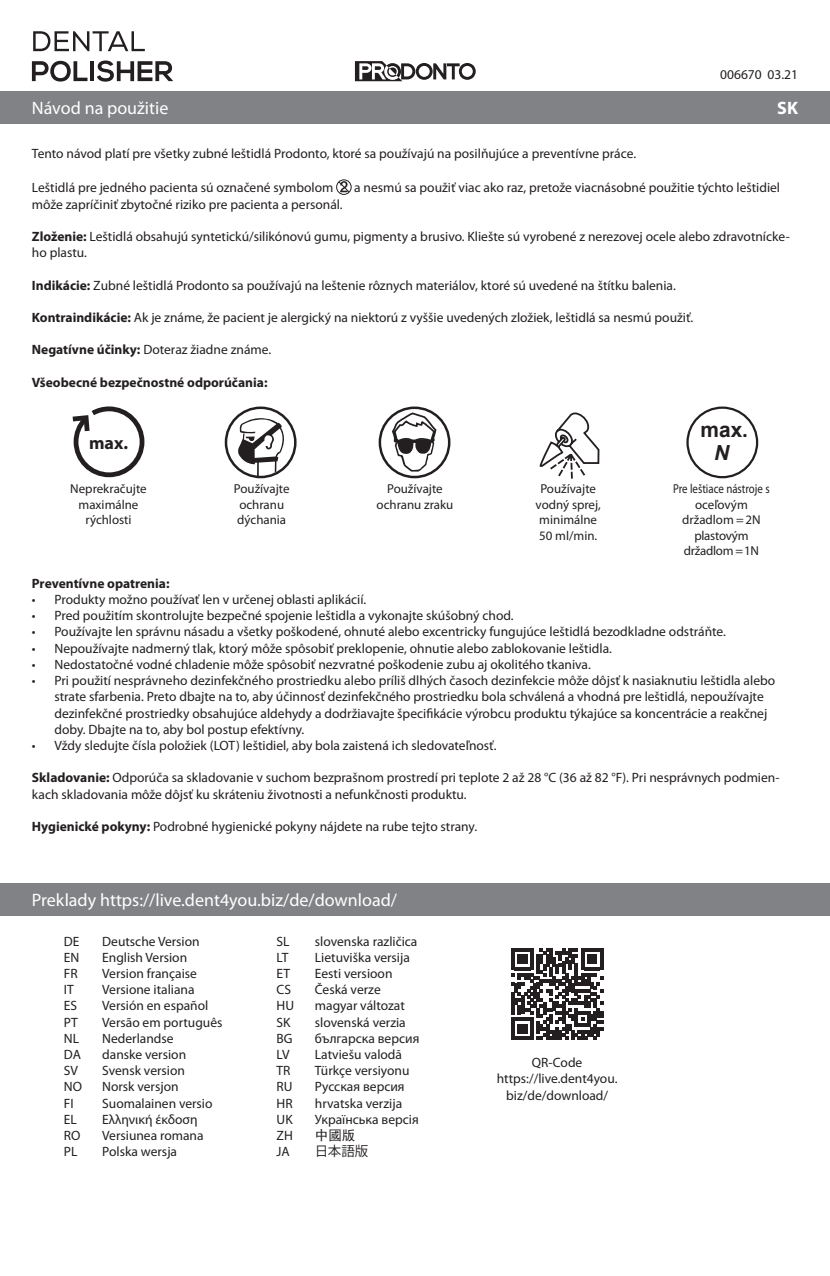
<style>
.page{position:relative;width:830px;height:1276px;background:#fff}
.page>*{position:absolute;margin:0;border:0;box-sizing:border-box;transform-origin:0 0}
.t1{font:700 20.93px "Arial";color:#231f20}
.t2{font:italic 700 20.93px "Arial";color:#231f20}
.t3{font:18px "Myriad Pro";color:#fff}
.t4{font:700 18px "Myriad Pro";color:#231f20}
.t5{font:700 18px "Myriad Pro";color:#fff}
.t6{font:13.5px/16.2px "Myriad Pro";color:#231f20}
.t7{font:700 13.5px "Myriad Pro";color:#231f20}
.t8{font:13.5px "Koz Go Pr 6 N";color:#231f20}
.t9{font:13.5px "Sim Hei";color:#231f20}
.t10{font:13.05px/15.5px "Myriad Pro";color:#231f20;text-align:center}
.t11{font:13.05px/15.5px "Myriad Pro";color:#231f20;text-align:center;scale:.84 1}
.s1{font-weight:700}
</style>
<div class="page">
<div style="left:0;top:91px;width:829px;height:32px;background:#808285"></div>
<svg style="left:511px;top:948px;width:91px;height:91px"></svg>
<div style="left:0;top:883px;width:829px;height:32px;background:#808285"></div>
<svg style="left:355px;top:61px;width:120px;height:20px"></svg>
<svg style="left:33px;top:31px;width:112px;height:20px"></svg>
<svg style="left:32px;top:61px;width:55px;height:21px"></svg>
<hr style="left:90px;top:61px;width:4px;height:20px;background:#231f20">
<svg style="left:97px;top:61px;width:76px;height:21px"></svg>
<div style="left:336px;top:180px;width:15px;height:15px;border:1px solid #231f20;border-radius:50%"></div>
<svg style="left:337px;top:180px;width:13px;height:13px"></svg>
<svg style="left:539px;top:412px;width:60px;height:67px"></svg>
<div style="left:378px;top:406px;width:72px;height:72px;border:3px solid #231f20;border-radius:50%"></div>
<svg style="left:391px;top:411px;width:46px;height:60px"></svg>
<div style="left:225px;top:406px;width:71px;height:72px;border:3px solid #231f20;border-radius:50%"></div>
<svg style="left:237px;top:418px;width:51px;height:58px"></svg>
<svg style="left:73px;top:406px;width:71px;height:71px"></svg>
<div style="left:686px;top:406px;width:71px;height:72px;border:2px solid #231f20;border-radius:50%"></div>
<p class="t6" style="left:719px;top:66px;width:79px">006670 03.21</p>
<h2 class="t3" style="left:32px;top:97px;width:138px">Návod na použitie</h2>
<h2 class="t5" style="left:776px;top:96px;width:22px">SK</h2>
<p class="t6" style="left:32px;top:146px;width:605px">Tento návod platí pre všetky zubné leštidlá Prodonto, ktoré sa používajú na posilňujúce a preventívne práce.</p>
<p class="t6" style="left:32px;top:179px;width:303px">Leštidlá pre jedného pacienta sú označené symbolom</p>
<p class="t6" style="left:354px;top:179px;width:427px">a nesmú sa použiť viac ako raz, pretože viacnásobné použitie týchto leštidiel</p>
<p class="t6" style="left:32px;top:196px;width:312px">môže zapríčiniť zbytočné riziko pre pacienta a personál.</p>
<p class="t6" style="left:32px;top:228px;width:759px"><span class="s1">Zloženie:</span> Leštidlá obsahujú syntetickú/silikónovú gumu, pigmenty a brusivo. Kliešte sú vyrobené z nerezovej ocele alebo zdravotnícke&shy;ho plastu.</p>
<p class="t6" style="left:32px;top:277px;width:645px"><span class="s1">Indikácie:</span> Zubné leštidlá Prodonto sa používajú na leštenie rôznych materiálov, ktoré sú uvedené na štítku balenia.</p>
<p class="t6" style="left:32px;top:309px;width:662px"><span class="s1">Kontraindikácie:</span> Ak je známe, že pacient je alergický na niektorú z vyššie uvedených zložiek, leštidlá sa nesmú použiť.</p>
<p class="t6" style="left:32px;top:341px;width:241px"><span class="s1">Negatívne účinky:</span> Doteraz žiadne známe.</p>
<p class="t7" style="left:32px;top:373px;width:237px">Všeobecné bezpečnostné odporúčania:</p>
<h2 class="t4" style="left:89px;top:431px;width:41px">max.</h2>
<h1 class="t1" style="left:700px;top:415px;width:49px">max.</h1>
<h1 class="t2" style="left:713px;top:439px;width:17px">N</h1>
<p class="t10" style="left:70px;top:481px;width:78px">Neprekračujte maximálne rýchlosti</p>
<p class="t10" style="left:234px;top:481px;width:57px;text-align:left">Používajte ochranu dýchania</p>
<p class="t10" style="left:376px;top:481px;width:78px">Používajte ochranu zraku</p>
<p class="t10" style="left:535px;top:481px;width:67px">Používajte vodný sprej, minimálne<br>50 ml/min.</p>
<p class="t11" style="left:673px;top:481px;width:116px">Pre leštiace nástroje s oceľovým držadlom = 2N plastovým držadlom = 1N</p>
<p class="t7" style="left:32px;top:574px;width:139px">Preventívne opatrenia:</p>
<p class="t6" style="left:32px;top:591px;width:336px">• Produkty možno používať len v určenej oblasti aplikácií.</p>
<p class="t6" style="left:32px;top:607px;width:483px">• Pred použitím skontrolujte bezpečné spojenie leštidla a vykonajte skúšobný chod.</p>
<p class="t6" style="left:32px;top:623px;width:695px">• Používajte len správnu násadu a všetky poškodené, ohnuté alebo excentricky fungujúce leštidlá bezodkladne odstráňte.</p>
<p class="t6" style="left:32px;top:640px;width:581px">• Nepoužívajte nadmerný tlak, ktorý môže spôsobiť preklopenie, ohnutie alebo zablokovanie leštidla.</p>
<p class="t6" style="left:32px;top:656px;width:560px">• Nedostatočné vodné chladenie môže spôsobiť nezvratné poškodenie zubu aj okolitého tkaniva.</p>
<p class="t6" style="left:54px;top:672px;width:722px;text-indent:-23px">• Pri použití nesprávneho dezinfekčného prostriedku alebo príliš dlhých časoch dezinfekcie môže dôjsť k nasiaknutiu leštidla alebo strate sfarbenia. Preto dbajte na to, aby účinnosť dezinfekčného prostriedku bola schválená a vhodná pre leštidlá, nepoužívajte dezinfekčné prostriedky obsahujúce aldehydy a dodržiavajte špecifikácie výrobcu produktu týkajúce sa koncentrácie a reakčnej doby. Dbajte na to, aby bol postup efektívny.</p>
<p class="t6" style="left:32px;top:737px;width:466px">• Vždy sledujte čísla položiek (LOT) leštidiel, aby bola zaistená ich sledovateľnosť.</p>
<p class="t6" style="left:32px;top:769px;width:748px"><span class="s1">Skladovanie:</span> Odporúča sa skladovanie v suchom bezprašnom prostredí pri teplote 2 až 28 °C (36 až 82 °F). Pri nesprávnych podmien&shy;kach skladovania môže dôjsť ku skráteniu životnosti a nefunkčnosti produktu.</p>
<p class="t6" style="left:32px;top:818px;width:446px"><span class="s1">Hygienické pokyny:</span> Podrobné hygienické pokyny nájdete na rube tejto strany.</p>
<h2 class="t3" style="left:32px;top:889px;width:366px">Preklady https://live.dent4you.biz/de/download/</h2>
<p class="t6" style="left:64px;top:932px;width:17px">DE</p>
<p class="t6" style="left:102px;top:932px;width:99px">Deutsche Version</p>
<p class="t6" style="left:64px;top:949px;width:17px">EN</p>
<p class="t6" style="left:102px;top:949px;width:86px">English Version</p>
<p class="t6" style="left:64px;top:965px;width:15px">FR</p>
<p class="t6" style="left:102px;top:965px;width:96px">Version française</p>
<p class="t6" style="left:64px;top:981px;width:11px">IT</p>
<p class="t6" style="left:102px;top:981px;width:94px">Versione italiana</p>
<p class="t6" style="left:64px;top:997px;width:15px">ES</p>
<p class="t6" style="left:102px;top:997px;width:108px">Versión en español</p>
<p class="t6" style="left:64px;top:1013px;width:15px">PT</p>
<p class="t6" style="left:102px;top:1013px;width:122px">Versão em português</p>
<p class="t6" style="left:64px;top:1030px;width:17px">NL</p>
<p class="t6" style="left:102px;top:1030px;width:73px">Nederlandse</p>
<p class="t6" style="left:64px;top:1046px;width:19px">DA</p>
<p class="t6" style="left:102px;top:1046px;width:85px">danske version</p>
<p class="t6" style="left:64px;top:1062px;width:16px">SV</p>
<p class="t6" style="left:102px;top:1062px;width:84px">Svensk version</p>
<p class="t6" style="left:64px;top:1078px;width:20px">NO</p>
<p class="t6" style="left:102px;top:1078px;width:78px">Norsk versjon</p>
<p class="t6" style="left:64px;top:1094px;width:11px">FI</p>
<p class="t6" style="left:102px;top:1094px;width:112px">Suomalainen versio</p>
<p class="t6" style="left:64px;top:1111px;width:15px">EL</p>
<p class="t6" style="left:102px;top:1111px;width:97px">Ελληνική έκδοση</p>
<p class="t6" style="left:64px;top:1127px;width:18px">RO</p>
<p class="t6" style="left:102px;top:1127px;width:103px">Versiunea romana</p>
<p class="t6" style="left:64px;top:1143px;width:15px">PL</p>
<p class="t6" style="left:102px;top:1143px;width:76px">Polska wersja</p>
<p class="t6" style="left:276px;top:932px;width:15px">SL</p>
<p class="t6" style="left:315px;top:932px;width:104px">slovenska različica</p>
<p class="t6" style="left:276px;top:949px;width:13px">LT</p>
<p class="t6" style="left:315px;top:949px;width:96px">Lietuviška versija</p>
<p class="t6" style="left:276px;top:965px;width:15px">ET</p>
<p class="t6" style="left:315px;top:965px;width:79px">Eesti versioon</p>
<p class="t6" style="left:276px;top:981px;width:16px">CS</p>
<p class="t6" style="left:315px;top:981px;width:67px">Česká verze</p>
<p class="t6" style="left:276px;top:997px;width:19px">HU</p>
<p class="t6" style="left:315px;top:997px;width:91px">magyar változat</p>
<p class="t6" style="left:276px;top:1013px;width:15px">SK</p>
<p class="t6" style="left:315px;top:1013px;width:92px">slovenská verzia</p>
<p class="t6" style="left:276px;top:1030px;width:18px">BG</p>
<p class="t6" style="left:315px;top:1030px;width:106px">българска версия</p>
<p class="t6" style="left:276px;top:1046px;width:15px">LV</p>
<p class="t6" style="left:315px;top:1046px;width:89px">Latviešu valodā</p>
<p class="t6" style="left:276px;top:1062px;width:15px">TR</p>
<p class="t6" style="left:315px;top:1062px;width:96px">Türkçe versiyonu</p>
<p class="t6" style="left:276px;top:1078px;width:17px">RU</p>
<p class="t6" style="left:315px;top:1078px;width:91px">Русская версия</p>
<p class="t6" style="left:276px;top:1094px;width:18px">HR</p>
<p class="t6" style="left:315px;top:1094px;width:89px">hrvatska verzija</p>
<p class="t6" style="left:276px;top:1111px;width:18px">UK</p>
<p class="t6" style="left:315px;top:1111px;width:105px">Українська версія</p>
<p class="t6" style="left:276px;top:1127px;width:18px">ZH</p>
<p class="t9" style="left:315px;top:1128px;width:42px">中國版</p>
<p class="t6" style="left:276px;top:1143px;width:15px">JA</p>
<p class="t8" style="left:315px;top:1143px;width:55px">日本語版</p>
<p class="t6" style="left:496px;top:1054px;width:122px;text-align:center">QR-Code https://live.dent4you. biz/de/download/</p>
</div>
